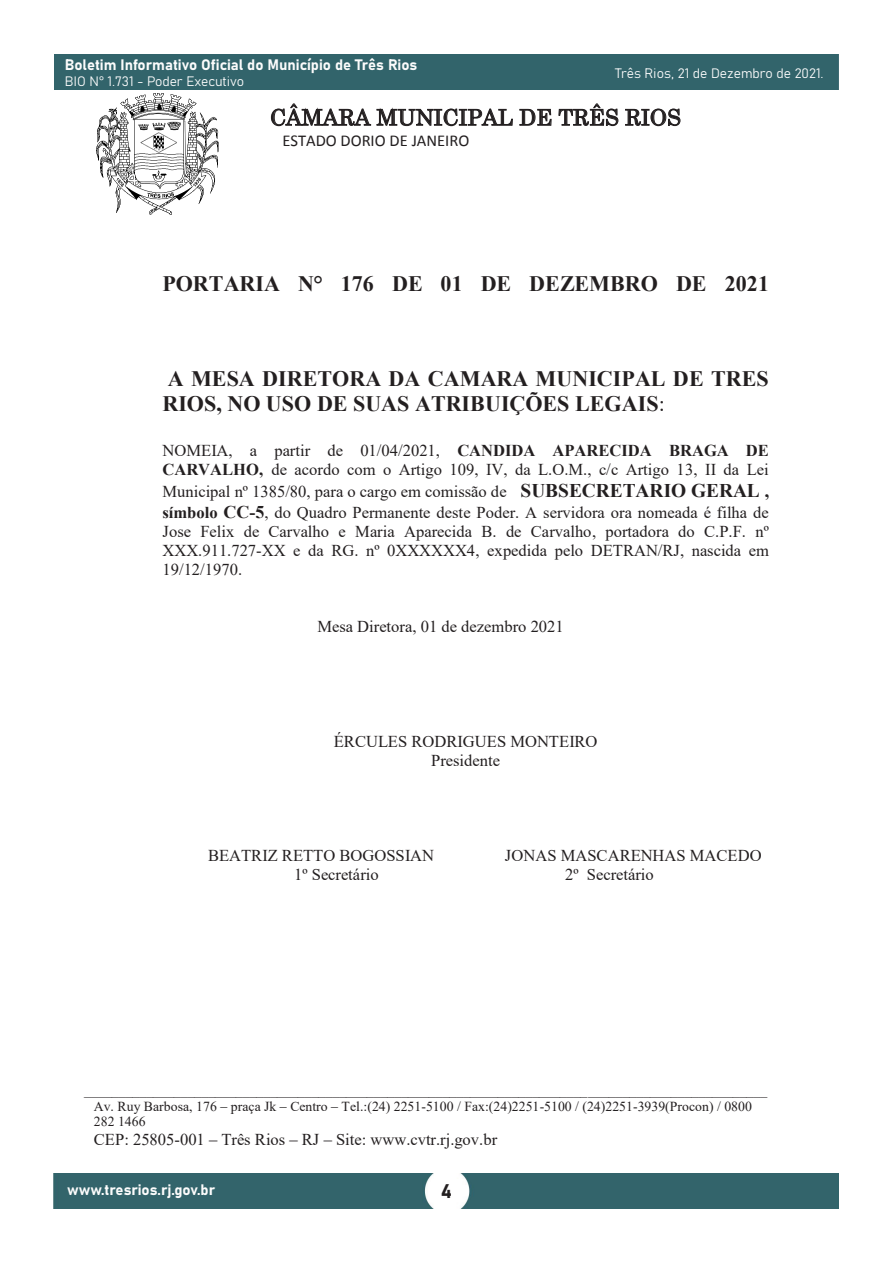
<style>
.page{position:relative;width:893px;height:1263px;background:#fff}
.page>*{position:absolute;margin:0;border:0;box-sizing:border-box;transform-origin:0 0}
.t1{font:700 22.05px/24.9px "Times New Roman";color:#231f20}
.t2{font:22.05px "Century";color:#231f20}
.t3{font:19.5px "Bahnschrift";color:#231f20}
.t4{font:16.5px/19px "Times New Roman";color:#231f20}
.t5{font:16.5px "Calibri";color:#231f20}
.t6{font:15px "Bahnschrift";color:#fcfcfc}
.t7{font:13.8px/15.9px "Times New Roman";letter-spacing:.005em;color:#231f20}
.t8{font:13.5px "Bahnschrift";color:#fcfcfc}
.s1{font-weight:400}
.s2{font-weight:700}
.s3{font-weight:700;font-size:19.35px}
.s4{font-weight:700;font-size:17.85px}
</style>
<div class="page">
<div style="left:54px;top:54px;width:785px;height:35px;background:#32646b"></div>
<div style="left:54px;top:1174px;width:785px;height:35px;background:#33646b"></div>
<img style="left:96px;top:93px;width:122px;height:122px">
<p class="t6" style="left:65px;top:54px;width:354px">Boletim Informativo Oficial do Município de Três Rios</p>
<p class="t8" style="left:65px;top:71px;width:181px">BIO N° 1.731 - Poder Executivo</p>
<p class="t8" style="left:615px;top:63px;width:210px">Três Rios, 21 de Dezembro de 2021.</p>
<p class="t2" style="left:270px;top:99px;width:412px">CÂMARA MUNICIPAL DE TRÊS RIOS</p>
<p class="t5" style="left:282px;top:130px;width:188px">ESTADO DORIO DE JANEIRO</p>
<p class="t1" style="left:162px;top:270px;width:608px">PORTARIA N° 176 DE 01 DE DEZEMBRO DE 2021</p>
<p class="t1" style="left:162px;top:365px;width:608px">A MESA DIRETORA DA CAMARA MUNICIPAL DE TRES<br>RIOS, NO USO DE SUAS ATRIBUIÇÕES LEGAIS<span class="s1">:</span></p>
<p class="t4" style="left:162px;top:441px;width:608px">NOMEIA, a partir de 01/04/2021, <span class="s2">CANDIDA APARECIDA BRAGA DE<br>CARVALHO,</span> de acordo com o Artigo 109, IV, da L.O.M., c/c Artigo 13, II da Lei</p>
<p class="t4" style="left:162px;top:481px;width:608px;line-height:21px">Municipal nº 1385/80, para o cargo em comissão de <span class="s3">SUBSECRETARIO GERAL</span> <span class="s4">, </span><span class="s2">símbolo</span> <span class="s4">CC-5</span>, do Quadro Permanente deste Poder. A servidora ora nomeada é filha de</p>
<p class="t4" style="left:163px;top:522px;width:608px;text-align:justify">Jose Felix de Carvalho e Maria Aparecida B. de Carvalho, portadora do C.P.F. nº XXX.911.727-XX e da RG. nº 0XXXXXX4, expedida pelo DETRAN/RJ, nascida em 19/12/1970.</p>
<p class="t4" style="left:317px;top:617px;width:248px">Mesa Diretora, 01 de dezembro 2021</p>
<p class="t4" style="left:334px;top:731px;width:265px;text-align:center">ÉRCULES RODRIGUES MONTEIRO<br>Presidente</p>
<p class="t4" style="left:208px;top:845px;width:228px">BEATRIZ RETTO BOGOSSIAN</p>
<p class="t4" style="left:505px;top:845px;width:258px">JONAS MASCARENHAS MACEDO</p>
<p class="t4" style="left:294px;top:864px;width:86px">1º Secretário</p>
<p class="t4" style="left:565px;top:864px;width:90px">2º Secretário</p>
<p class="t7" style="left:94px;top:1081px;width:675px;text-indent:-10px">___________________________________________________________________________________________________<br>Av. Ruy Barbosa, 176 – praça Jk – Centro – Tel.:(24) 2251-5100 / Fax:(24)2251-5100 / (24)2251-3939(Procon) / 0800<br>282 1466</p>
<p class="t4" style="left:94px;top:1129px;width:405px">CEP: 25805-001 – Três Rios – RJ – Site: www.cvtr.rj.gov.br</p>
<p class="t6" style="left:67px;top:1178px;width:149px">www.tresrios.rj.gov.br</p>
<p class="t3" style="left:441px;top:1177px;width:13px">4</p>
</div>
